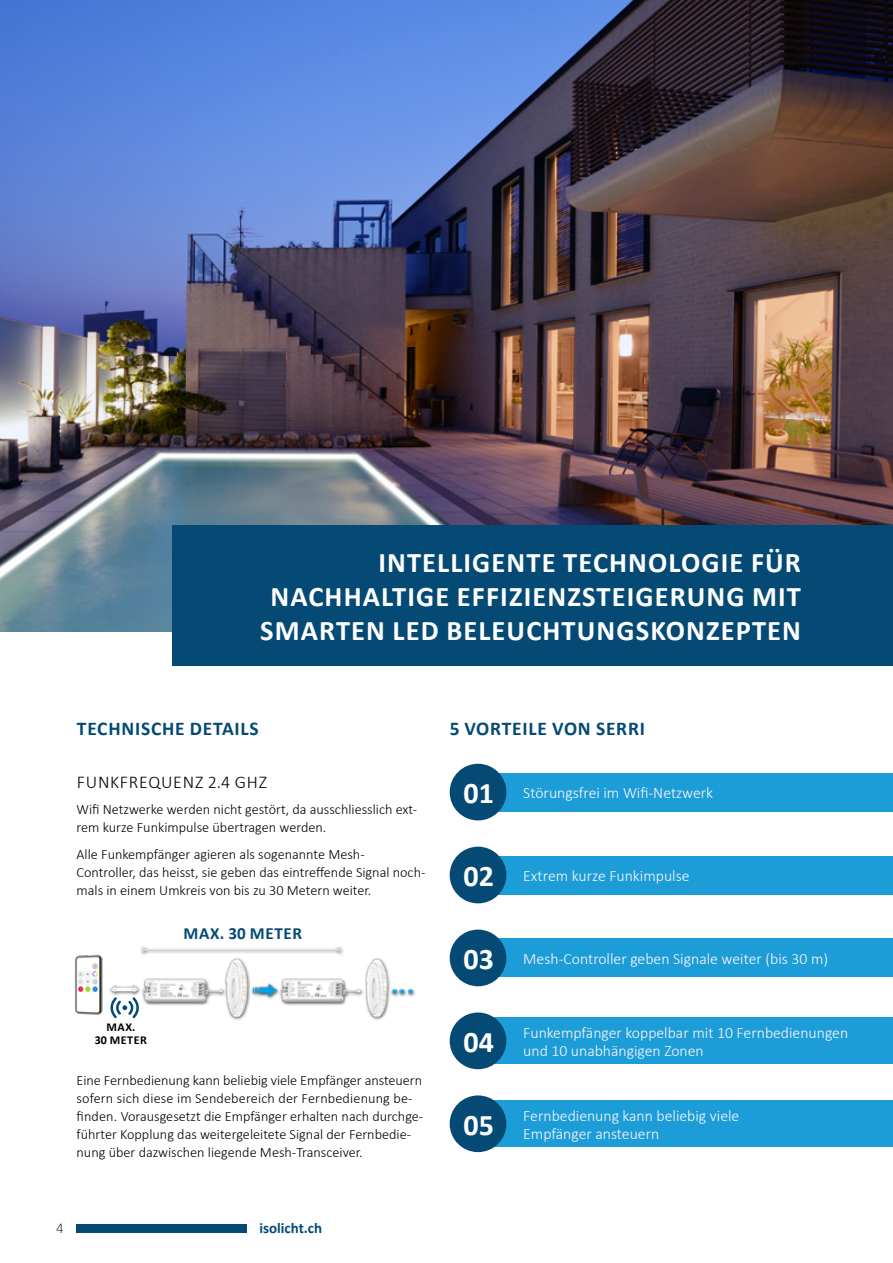
<style>
.page{position:relative;width:893px;height:1263px;background:#fff}
.page>*{position:absolute;margin:0;border:0;box-sizing:border-box;transform-origin:0 0}
.t1{font:700 30px "Calibri";color:#fff}
.t2{font:700 28.5px/34.2px "Calibri";letter-spacing:.04em;color:#fff;text-align:right}
.t3{font:700 19.5px "Calibri";letter-spacing:.04em;color:#044a74}
.t4{font:300 18px "Calibri";letter-spacing:.04em;color:#000}
.t5{font:700 17.1px "Calibri";letter-spacing:.04em;color:#044a74}
.t6{font:300 15.75px/18px "Calibri";color:#fef8fb}
.t7{font:700 15px "Calibri";color:#044a74}
.t8{font:300 15px "Calibri";color:#3c3c3b}
.t9{font:300 14.25px/18px "Calibri";color:#000}
.t10{font:700 12px/13px "Calibri";letter-spacing:.04em;color:#000;text-align:center}
</style>
<div class="page">
<div style="left:77px;top:1225px;width:170px;height:8px;background:#044a74"></div>
<div style="left:494px;top:773px;width:399px;height:38px;background:#1d9dd8"></div>
<div style="left:494px;top:856px;width:399px;height:38px;background:#1d9dd8"></div>
<div style="left:494px;top:1017px;width:399px;height:47px;background:#1d9dd8"></div>
<div style="left:494px;top:1100px;width:399px;height:47px;background:#1d9dd8"></div>
<div style="left:481px;top:939px;width:412px;height:38px;background:#1d9dd8"></div>
<img style="left:0;top:0;width:893px;height:631px">
<div style="left:173px;top:526px;width:720px;height:140px;background:#044a74"></div>
<img style="left:74px;top:954px;width:23px;height:61px">
<img style="left:97px;top:946px;width:319px;height:74px">
<div style="left:450px;top:764px;width:56px;height:56px;background:#044a74;border-radius:50%"></div>
<div style="left:450px;top:847px;width:56px;height:56px;background:#044a74;border-radius:50%"></div>
<div style="left:450px;top:929px;width:56px;height:57px;background:#044a74;border-radius:50%"></div>
<div style="left:450px;top:1012px;width:56px;height:57px;background:#044a74;border-radius:50%"></div>
<div style="left:450px;top:1095px;width:56px;height:57px;background:#044a74;border-radius:50%"></div>
<h2 class="t2" style="left:260px;top:544px;width:542px">INTELLIGENTE TECHNOLOGIE FÜR<br>NACHHALTIGE EFFIZIENZSTEIGERUNG MIT<br>SMARTEN LED BELEUCHTUNGSKONZEPTEN</h2>
<h3 class="t3" style="left:77px;top:714px;width:183px">TECHNISCHE DETAILS</h3>
<p class="t4" style="left:77px;top:770px;width:192px">FUNKFREQUENZ 2.4 GHZ</p>
<p class="t9" style="left:77px;top:800px;width:342px">Wifi Netzwerke werden nicht gestört, da ausschliesslich ext&shy;rem kurze Funkimpulse übertragen werden.</p>
<p class="t9" style="left:77px;top:845px;width:350px">Alle Funkempfänger agieren als sogenannte Mesh-<br>Controller, das heisst, sie geben das eintreffende Signal noch&shy;mals in einem Umkreis von bis zu 30 Metern weiter.</p>
<p class="t10" style="left:95px;top:1020px;width:54px">MAX.<br>30 METER</p>
<p class="t5" style="left:184px;top:921px;width:120px">MAX. 30 METER</p>
<p class="t9" style="left:77px;top:1071px;width:348px">Eine Fernbedienung kann beliebig viele Empfänger ansteuern sofern sich diese im Sendebereich der Fernbedienung be&shy;finden. Vorausgesetzt die Empfänger erhalten nach durchge&shy;führter Kopplung das weitergeleitete Signal der Fernbedie&shy;nung über dazwischen liegende Mesh-Transceiver.</p>
<p class="t8" style="left:56px;top:1219px;width:9px">4</p>
<p class="t7" style="left:259px;top:1217px;width:64px">isolicht.ch</p>
<h3 class="t3" style="left:450px;top:714px;width:197px">5 VORTEILE VON SERRI</h3>
<h1 class="t1" style="left:463px;top:772px;width:32px">01</h1>
<p class="t6" style="left:523px;top:784px;width:191px">Störungsfrei im Wifi-Netzwerk</p>
<h1 class="t1" style="left:463px;top:855px;width:32px">02</h1>
<p class="t6" style="left:523px;top:866px;width:168px">Extrem kurze Funkimpulse</p>
<h1 class="t1" style="left:463px;top:938px;width:32px">03</h1>
<p class="t6" style="left:523px;top:949px;width:306px">Mesh-Controller geben Signale weiter (bis 30 m)</p>
<h1 class="t1" style="left:463px;top:1021px;width:32px">04</h1>
<p class="t6" style="left:523px;top:1023px;width:326px">Funkempfänger koppelbar mit 10 Fernbedienungen und 10 unabhängigen Zonen</p>
<h1 class="t1" style="left:463px;top:1104px;width:32px">05</h1>
<p class="t6" style="left:523px;top:1107px;width:218px">Fernbedienung kann beliebig viele<br>Empfänger ansteuern</p>
</div>
